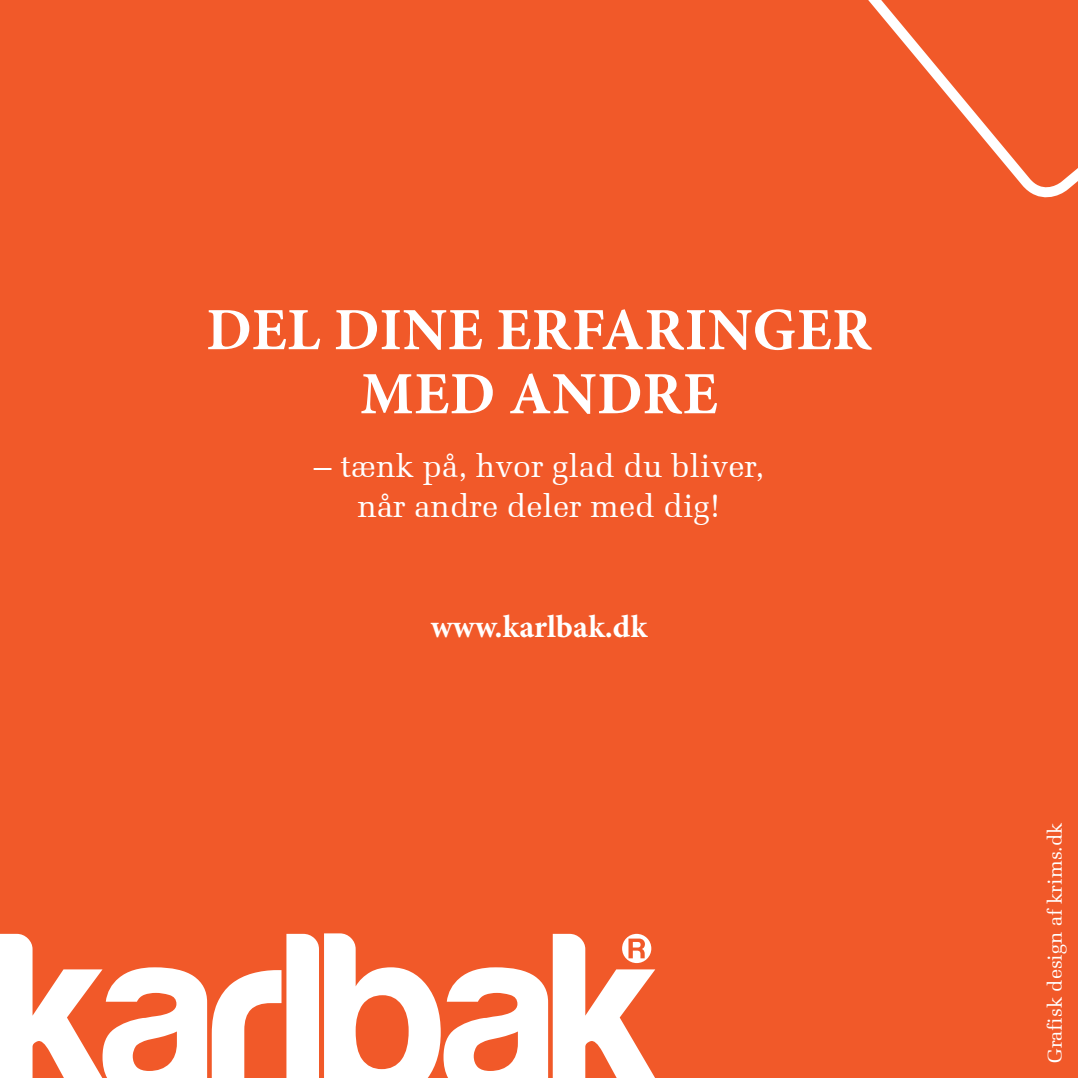
<style>
.page{position:relative;width:1078px;height:1078px;background:#fff}
.page>*{position:absolute;margin:0;border:0;box-sizing:border-box;transform-origin:0 0}
.t1{font:700 60px/64px "Minion Pro";letter-spacing:.01em;color:#fff;text-align:center}
.t2{font:32px/40px "Melior";color:#fff;text-align:center}
.t3{font:700 32px "Minion Pro";letter-spacing:.01em;color:#fff}
.t4{font:20px "Melior";color:#fff}
</style>
<div class="page">
<div style="left:0;top:0;width:1077px;height:1077px;background:#f15929"></div>
<svg style="left:0;top:933px;width:655px;height:144px"></svg>
<svg style="left:868px;top:0;width:209px;height:198px"></svg>
<h1 class="t1" style="left:206px;top:297px;width:666px">DEL DINE ERFARINGER<br>MED ANDRE</h1>
<p class="t2" style="left:314px;top:446px;width:451px">– tænk på, hvor glad du bliver, når andre deler med dig!</p>
<p class="t3" style="left:430px;top:604px;width:218px">www.karlbak.dk</p>
<p class="t4" style="left:1042px;top:1062px;width:241px;rotate:-90deg">Grafisk design af krims.dk</p>
</div>
